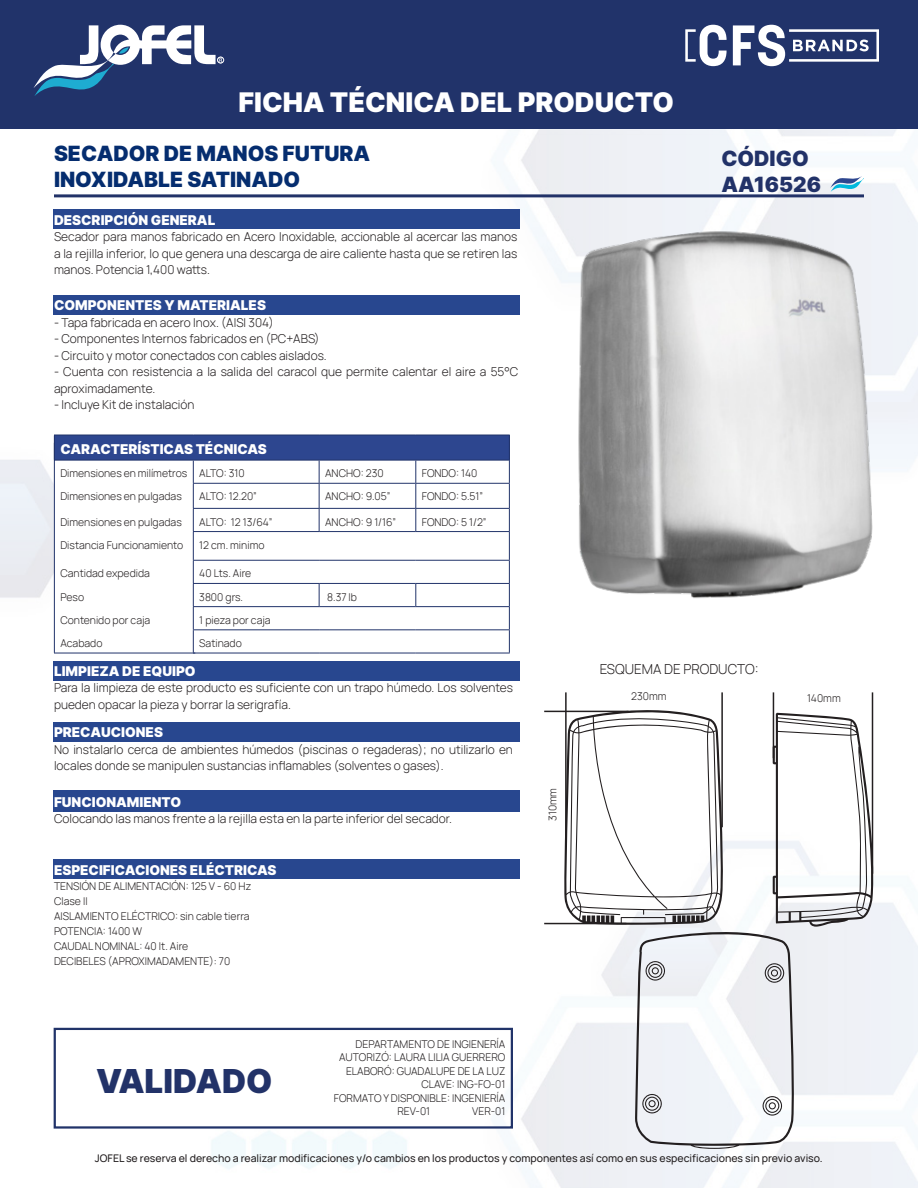
<style>
.page{position:relative;width:918px;height:1188px;background:#fff}
.page>*{position:absolute;margin:0;border:0;box-sizing:border-box;transform-origin:0 0}
.t1{font:33px "Inter";color:#223268}
.t2{font:27px "Inter";color:#fff}
.t3{font:21px "Inter";color:#052d6f}
.t4{font:21px "Inter";color:#223268}
.t5{font:13.5px "Inter";color:#fff}
.t6{font:300 13.5px "Manrope";color:#231f20}
.t7{font:300 12px/16.5px "Manrope";color:#231f20}
.t8{font:300 10.5px "Manrope";color:#231f20}
.t9{font:10.5px "Manrope";color:#231f20}
</style>
<div class="page">
<img style="left:0;top:128px;width:918px;height:1060px">
<div style="left:0;top:0;width:918px;height:128px;background:#21336a"></div>
<svg style="left:33px;top:25px;width:189px;height:71px"></svg>
<svg style="left:733px;top:25px;width:146px;height:41px"></svg>
<svg style="left:685px;top:25px;width:42px;height:41px"></svg>
<div style="left:217px;top:57px;width:7px;height:6px;border:1px solid #fff;border-radius:50%"></div>
<div style="left:53px;top:790px;width:466px;height:22px;background:#28478f"></div>
<div style="left:53px;top:723px;width:466px;height:19px;background:#28478f"></div>
<div style="left:53px;top:661px;width:466px;height:19px;background:#28478f"></div>
<div style="left:53px;top:295px;width:466px;height:19px;background:#28478f"></div>
<div style="left:53px;top:210px;width:466px;height:19px;background:#28478f"></div>
<svg style="left:830px;top:176px;width:34px;height:16px"></svg>
<hr style="left:54px;top:194px;width:810px;height:3px;background:#223268">
<div style="left:54px;top:435px;width:455px;height:25px;background:#2d468f"></div>
<svg style="left:55px;top:461px;width:454px;height:192px"></svg>
<hr style="left:193px;top:483px;width:126px;height:1px;background:#21336a">
<hr style="left:319px;top:483px;width:97px;height:1px;background:#21336a">
<hr style="left:416px;top:483px;width:94px;height:1px;background:#21336a">
<hr style="left:193px;top:508px;width:126px;height:1px;background:#21336a">
<hr style="left:319px;top:508px;width:97px;height:1px;background:#21336a">
<svg style="left:319px;top:461px;width:1px;height:70px"></svg>
<hr style="left:416px;top:508px;width:94px;height:1px;background:#21336a">
<svg style="left:415px;top:461px;width:1px;height:70px"></svg>
<hr style="left:193px;top:531px;width:126px;height:1px;background:#21336a">
<hr style="left:319px;top:531px;width:97px;height:1px;background:#21336a">
<hr style="left:416px;top:531px;width:94px;height:1px;background:#21336a">
<hr style="left:193px;top:560px;width:126px;height:1px;background:#21336a">
<hr style="left:319px;top:560px;width:97px;height:1px;background:#21336a">
<hr style="left:416px;top:560px;width:94px;height:1px;background:#21336a">
<hr style="left:193px;top:583px;width:126px;height:1px;background:#21336a">
<hr style="left:319px;top:583px;width:97px;height:1px;background:#21336a">
<svg style="left:319px;top:584px;width:1px;height:22px"></svg>
<hr style="left:416px;top:583px;width:94px;height:1px;background:#21336a">
<svg style="left:415px;top:584px;width:1px;height:22px"></svg>
<hr style="left:193px;top:606px;width:126px;height:1px;background:#21336a">
<hr style="left:319px;top:606px;width:97px;height:1px;background:#21336a">
<hr style="left:416px;top:606px;width:94px;height:1px;background:#21336a">
<hr style="left:193px;top:629px;width:126px;height:1px;background:#21336a">
<svg style="left:193px;top:461px;width:1px;height:192px"></svg>
<hr style="left:319px;top:629px;width:97px;height:1px;background:#21336a">
<hr style="left:416px;top:629px;width:94px;height:1px;background:#21336a">
<hr style="left:193px;top:653px;width:126px;height:1px;background:#21336a">
<hr style="left:319px;top:653px;width:97px;height:1px;background:#21336a">
<hr style="left:416px;top:653px;width:94px;height:1px;background:#21336a">
<hr style="left:54px;top:435px;width:139px;height:1px;background:#21336a">
<hr style="left:193px;top:435px;width:126px;height:1px;background:#21336a">
<hr style="left:319px;top:435px;width:97px;height:1px;background:#21336a">
<hr style="left:416px;top:435px;width:94px;height:1px;background:#21336a">
<svg style="left:509px;top:436px;width:1px;height:217px"></svg>
<hr style="left:54px;top:460px;width:139px;height:1px;background:#21336a">
<hr style="left:193px;top:460px;width:126px;height:1px;background:#21336a">
<hr style="left:319px;top:460px;width:97px;height:1px;background:#21336a">
<hr style="left:416px;top:460px;width:94px;height:1px;background:#21336a">
<hr style="left:54px;top:653px;width:141px;height:1px;background:#21336a">
<hr style="left:54px;top:443px;width:1px;height:210px;background:#21336a">
<div style="left:54px;top:1028px;width:459px;height:101px;border:2px solid #213369"></div>
<img style="left:551px;top:220px;width:346px;height:391px">
<div style="left:53px;top:860px;width:466px;height:19px;background:#28478f"></div>
<hr style="left:565px;top:692px;width:2px;height:147px;background:#231f20">
<hr style="left:721px;top:692px;width:2px;height:135px;background:#231f20">
<hr style="left:544px;top:711px;width:85px;height:1px;background:#231f20">
<hr style="left:544px;top:923px;width:82px;height:1px;background:#231f20">
<hr style="left:773px;top:692px;width:1px;height:66px;background:#231f20">
<hr style="left:872px;top:692px;width:1px;height:182px;background:#231f20">
<svg style="left:563px;top:700px;width:314px;height:449px"></svg>
<h2 class="t2" style="left:238px;top:82px;width:437px">FICHA TÉCNICA DEL PRODUCTO</h2>
<p class="t3" style="left:54px;top:139px;width:318px">SECADOR DE MANOS FUTURA</p>
<p class="t3" style="left:54px;top:164px;width:248px">INOXIDABLE SATINADO</p>
<p class="t4" style="left:721px;top:143px;width:89px">CÓDIGO</p>
<p class="t4" style="left:721px;top:169px;width:101px">AA16526</p>
<p class="t5" style="left:54px;top:210px;width:163px">DESCRIPCIÓN GENERAL</p>
<p class="t7" style="left:54px;top:228px;width:465px;text-align:justify">Secador para manos fabricado en Acero Inoxidable, accionable al acercar las manos a la rejilla inferior, lo que genera una descarga de aire caliente hasta que se retiren las manos. Potencia 1,400 watts.</p>
<p class="t5" style="left:54px;top:295px;width:214px">COMPONENTES Y MATERIALES</p>
<p class="t7" style="left:54px;top:314px;width:221px">- Tapa fabricada en acero Inox. (AISI 304)</p>
<p class="t7" style="left:54px;top:330px;width:267px">- Componentes Internos fabricados en (PC+ABS)</p>
<p class="t7" style="left:54px;top:347px;width:274px">- Circuito y motor conectados con cables aislados.</p>
<p class="t7" style="left:54px;top:363px;width:466px">- Cuenta con resistencia a la salida del caracol que permite calentar el aire a 55°C aproximadamente.</p>
<p class="t7" style="left:54px;top:396px;width:142px">- Incluye Kit de instalación</p>
<p class="t5" style="left:60px;top:439px;width:208px">CARACTERÍSTICAS TÉCNICAS</p>
<p class="t8" style="left:60px;top:466px;width:128px">Dimensiones en milímetros</p>
<p class="t8" style="left:199px;top:466px;width:47px">ALTO: 310</p>
<p class="t8" style="left:325px;top:466px;width:60px">ANCHO: 230</p>
<p class="t8" style="left:422px;top:466px;width:57px">FONDO: 140</p>
<p class="t8" style="left:60px;top:489px;width:123px">Dimensiones en pulgadas</p>
<p class="t8" style="left:199px;top:489px;width:59px">ALTO: 12.20”</p>
<p class="t8" style="left:325px;top:489px;width:67px">ANCHO: 9.05”</p>
<p class="t8" style="left:422px;top:489px;width:63px">FONDO: 5.51”</p>
<p class="t8" style="left:60px;top:514px;width:123px">Dimensiones en pulgadas</p>
<p class="t8" style="left:199px;top:514px;width:75px">ALTO: 12 13/64”</p>
<p class="t8" style="left:325px;top:514px;width:73px">ANCHO: 9 1/16”</p>
<p class="t8" style="left:422px;top:514px;width:66px">FONDO: 5 1/2”</p>
<p class="t8" style="left:60px;top:537px;width:124px">Distancia Funcionamiento</p>
<p class="t8" style="left:199px;top:537px;width:67px">12 cm. minimo</p>
<p class="t8" style="left:60px;top:566px;width:91px">Cantidad expedida</p>
<p class="t8" style="left:199px;top:566px;width:54px">40 Lts. Aire</p>
<p class="t8" style="left:60px;top:589px;width:25px">Peso</p>
<p class="t8" style="left:199px;top:589px;width:45px">3800 grs.</p>
<p class="t8" style="left:327px;top:589px;width:31px">8.37 lb</p>
<p class="t8" style="left:60px;top:612px;width:92px">Contenido por caja</p>
<p class="t8" style="left:199px;top:612px;width:73px">1 pieza por caja</p>
<p class="t8" style="left:60px;top:636px;width:44px">Acabado</p>
<p class="t8" style="left:199px;top:636px;width:44px">Satinado</p>
<p class="t5" style="left:54px;top:661px;width:143px">LIMPIEZA DE EQUIPO</p>
<p class="t7" style="left:54px;top:679px;width:460px">Para la limpieza de este producto es suficiente con un trapo húmedo. Los solventes pueden opacar la pieza y borrar la serigrafía.</p>
<p class="t5" style="left:54px;top:723px;width:110px">PRECAUCIONES</p>
<p class="t7" style="left:54px;top:741px;width:460px">No instalarlo cerca de ambientes húmedos (piscinas o regaderas); no utilizarlo en locales donde se manipulen sustancias inflamables (solventes o gases).</p>
<p class="t5" style="left:54px;top:792px;width:129px">FUNCIONAMIENTO</p>
<p class="t7" style="left:54px;top:810px;width:400px">Colocando las manos frente a la rejilla esta en la parte inferior del secador.</p>
<p class="t5" style="left:54px;top:860px;width:224px">ESPECIFICACIONES ELÉCTRICAS</p>
<p class="t8" style="left:54px;top:879px;width:199px">TENSIÓN DE ALIMENTACIÓN: 125 V - 60 Hz</p>
<p class="t8" style="left:54px;top:894px;width:35px">Clase II</p>
<p class="t8" style="left:54px;top:909px;width:197px">AISLAMIENTO ELÉCTRICO: sin cable tierra</p>
<p class="t8" style="left:54px;top:924px;width:90px">POTENCIA: 1400 W</p>
<p class="t8" style="left:54px;top:939px;width:136px">CAUDAL NOMINAL: 40 lt. Aire</p>
<p class="t8" style="left:54px;top:954px;width:178px">DECIBELES (APROXIMADAMENTE): 70</p>
<p class="t1" style="left:96px;top:1057px;width:178px">VALIDADO</p>
<p class="t8" style="left:355px;top:1036px;width:151px">DEPARTAMENTO DE INGIENERÍA</p>
<p class="t8" style="left:339px;top:1050px;width:168px">AUTORIZÓ: LAURA LILIA GUERRERO</p>
<p class="t8" style="left:346px;top:1063px;width:161px">ELABORÓ: GUADALUPE DE LA LUZ</p>
<p class="t8" style="left:421px;top:1077px;width:86px">CLAVE: ING-FO-01</p>
<p class="t8" style="left:334px;top:1090px;width:173px">FORMATO Y DISPONIBLE: INGENIERÍA</p>
<p class="t8" style="left:397px;top:1104px;width:34px">REV-01</p>
<p class="t8" style="left:472px;top:1104px;width:35px">VER-01</p>
<p class="t8" style="left:545px;top:821px;width:35px;rotate:-90deg">310mm</p>
<p class="t6" style="left:600px;top:660px;width:160px">ESQUEMA DE PRODUCTO:</p>
<p class="t8" style="left:631px;top:689px;width:37px">230mm</p>
<p class="t8" style="left:807px;top:691px;width:35px">140mm</p>
<p class="t9" style="left:95px;top:1151px;width:729px">JOFEL se reserva el derecho a realizar modificaciones y/o cambios en los productos y componentes así como en sus especificaciones sin previo aviso.</p>
</div>
